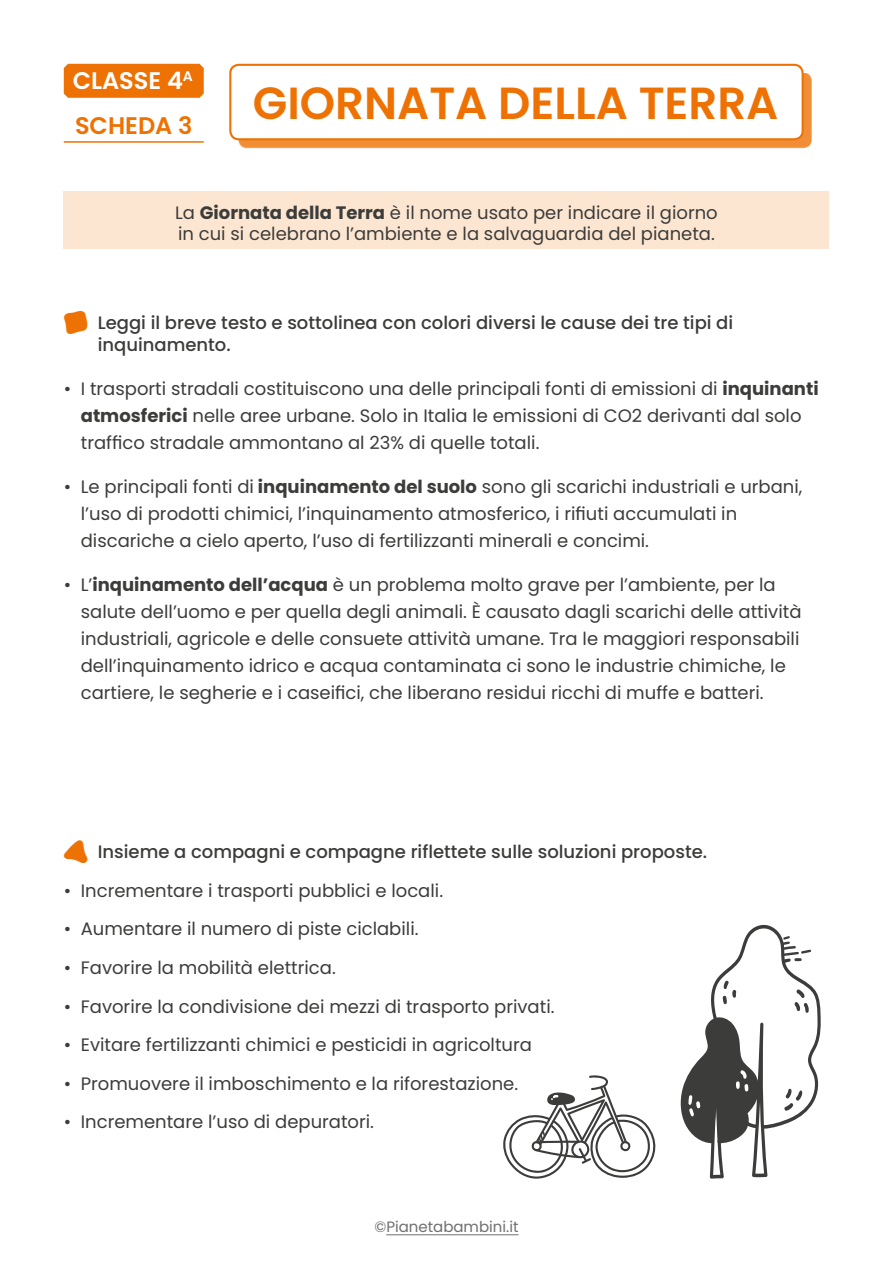
<style>
.page{position:relative;width:893px;height:1263px;background:#fff}
.page>*{position:absolute;margin:0;border:0;box-sizing:border-box;transform-origin:0 0}
.t1{font:600 45px "Poppins";color:#ee7203}
.t2{font:600 24px/45.2px "Poppins";color:#fff}
.t3{font:18px/27px "Poppins";color:#3c3c3b}
.t4{font:500 18px/21.6px "Poppins";color:#3c3c3b}
.t5{font:15px "Poppins";color:#706f6f}
.s1{color:#ee7203}
.s2{font-weight:700}
</style>
<div class="page">
<div style="left:239px;top:73px;width:573px;height:75px;background:#ee7203;opacity:.8"></div>
<div style="left:230px;top:65px;width:573px;height:74px;background:#fff;border-radius:9px"></div>
<div style="left:229px;top:64px;width:575px;height:76px;border:2px solid #ee7203;border-radius:9px"></div>
<hr style="left:386px;top:1234px;width:132px;height:1px;background:#706f6f">
<div style="left:64px;top:64px;width:140px;height:34px;background:#ee7203"></div>
<hr style="left:64px;top:141px;width:140px;height:2px;background:#ee7203">
<div style="left:64px;top:191px;width:765px;height:58px;background:#fde6d1"></div>
<svg style="left:680px;top:924px;width:141px;height:255px"></svg>
<svg style="left:503px;top:1075px;width:153px;height:104px"></svg>
<h2 class="t2" style="left:73px;top:58px;width:122px">CLASSE 4<sup>A<br></sup><span class="s1">SCHEDA 3</span></h2>
<h1 class="t1" style="left:253px;top:77px;width:527px">GIORNATA DELLA TERRA</h1>
<p class="t3" style="left:175px;top:202px;width:544px;line-height:21.6px">La <span class="s2">Giornata della Terra</span> è il nome usato per indicare il giorno in cui si celebrano l’ambiente e la salvaguardia del pianeta.</p>
<p class="t4" style="left:98px;top:312px;width:637px">Leggi il breve testo e sottolinea con colori diversi le cause dei tre tipi di inquinamento.</p>
<p class="t3" style="left:81px;top:375px;width:739px;text-indent:-17px">• I trasporti stradali costituiscono una delle principali fonti di emissioni di <span class="s2">inquinanti atmosferici</span> nelle aree urbane. Solo in Italia le emissioni di CO2 derivanti dal solo traffico stradale ammontano al 23% di quelle totali.</p>
<p class="t3" style="left:81px;top:473px;width:723px;text-indent:-17px">• Le principali fonti di <span class="s2">inquinamento del suolo</span> sono gli scarichi industriali e urbani, l’uso di prodotti chimici, l’inquinamento atmosferico, i rifiuti accumulati in discariche a cielo aperto, l’uso di fertilizzanti minerali e concimi.</p>
<p class="t3" style="left:81px;top:571px;width:722px;text-indent:-17px">• L’<span class="s2">inquinamento dell’acqua</span> è un problema molto grave per l’ambiente, per la salute dell’uomo e per quella degli animali. È causato dagli scarichi delle attività industriali, agricole e delle consuete attività umane. Tra le maggiori responsabili dell’inquinamento idrico e acqua contaminata ci sono le industrie chimiche, le cartiere, le segherie e i caseifici, che liberano residui ricchi di muffe e batteri.</p>
<p class="t4" style="left:98px;top:841px;width:611px">Insieme a compagni e compagne riflettete sulle soluzioni proposte.</p>
<p class="t3" style="left:64px;top:877px;width:381px">• Incrementare i trasporti pubblici e locali.</p>
<p class="t3" style="left:64px;top:915px;width:356px">• Aumentare il numero di piste ciclabili.</p>
<p class="t3" style="left:64px;top:954px;width:273px">• Favorire la mobilità elettrica.</p>
<p class="t3" style="left:64px;top:993px;width:492px">• Favorire la condivisione dei mezzi di trasporto privati.</p>
<p class="t3" style="left:64px;top:1031px;width:470px">• Evitare fertilizzanti chimici e pesticidi in agricoltura</p>
<p class="t3" style="left:64px;top:1070px;width:456px">• Promuovere il imboschimento e la riforestazione.</p>
<p class="t3" style="left:64px;top:1109px;width:312px">• Incrementare l’uso di depuratori.</p>
<p class="t5" style="left:374px;top:1218px;width:146px">©Pianetabambini.it</p>
</div>
